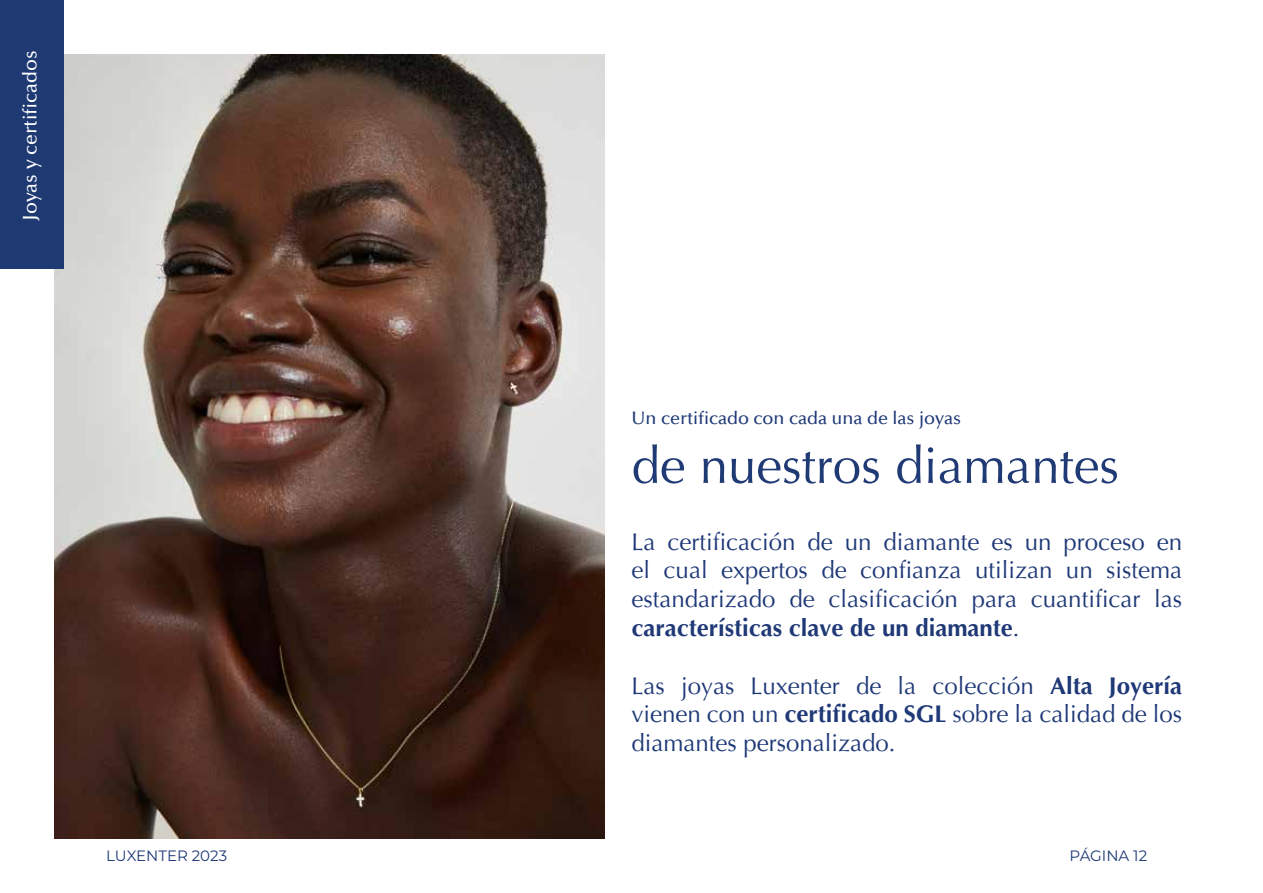
<style>
.page{position:relative;width:1263px;height:893px;background:#fff}
.page>*{position:absolute;margin:0;border:0;box-sizing:border-box;transform-origin:0 0}
.t1{font:51px "Optima";color:#203a75}
.t2{font:24px/28.8px "Optima";color:#1f3977;text-align:justify}
.t3{font:500 19.5px "Optima";color:#fff}
.t4{font:500 18px "Optima";color:#1f3977}
.t5{font:15px "Montserrat";color:#1f3977}
.s1{font-weight:700}
</style>
<div class="page">
<img style="left:54px;top:54px;width:550px;height:785px">
<div style="left:0;top:1px;width:64px;height:268px;background:#1f3a73"></div>
<p class="t3" style="left:19px;top:221px;width:172px;rotate:-90deg">Joyas y certificados</p>
<p class="t4" style="left:631px;top:408px;width:331px">Un certificado con cada una de las joyas</p>
<h1 class="t1" style="left:631px;top:433px;width:489px">de nuestros diamantes</h1>
<p class="t2" style="left:631px;top:527px;width:552px">La certificación de un diamante es un proceso en el cual expertos de confianza utilizan un sistema estandarizado de clasificación para cuantificar las <span class="s1">características clave de un diamante</span>.</p>
<p class="t2" style="left:631px;top:671px;width:552px">Las joyas Luxenter de la colección <span class="s1">Alta Joyería </span>vienen con un <span class="s1">certificado SGL</span> sobre la calidad de los diamantes personalizado.</p>
<p class="t5" style="left:106px;top:845px;width:122px">LUXENTER 2023</p>
<p class="t5" style="left:1069px;top:845px;width:79px">PÁGINA 12</p>
</div>
